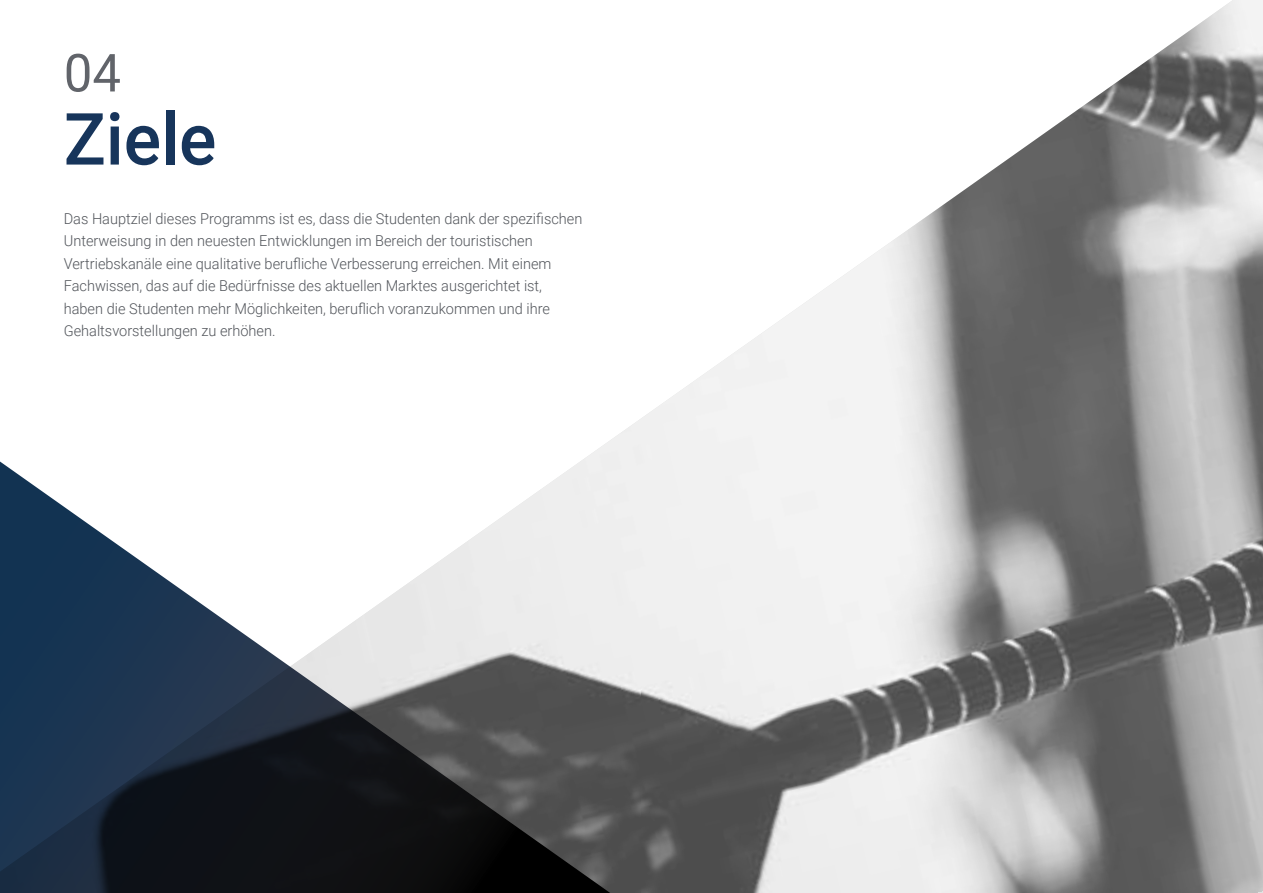
<style>
.page{position:relative;width:1263px;height:893px;background:#fff}
.page>*{position:absolute;margin:0;border:0;box-sizing:border-box;transform-origin:0 0}
.t1{font:500 72px "Roboto";color:#17355b}
.t2{font:52.5px "Roboto";color:#61646a}
.t3{font:300 15px/22.5px "Roboto";color:#52555b}
</style>
<div class="page">
<img style="left:603px;top:0;width:660px;height:893px">
<svg style="left:0;top:446px;width:640px;height:447px"></svg>
<h2 class="t2" style="left:64px;top:36px;width:59px">04</h2>
<h1 class="t1" style="left:64px;top:89px;width:154px">Ziele</h1>
<p class="t3" style="left:64px;top:207px;width:520px">Das Hauptziel dieses Programms ist es, dass die Studenten dank der spezifischen Unterweisung in den neuesten Entwicklungen im Bereich der touristischen Vertriebskanäle eine qualitative berufliche Verbesserung erreichen. Mit einem Fachwissen, das auf die Bedürfnisse des aktuellen Marktes ausgerichtet ist, haben die Studenten mehr Möglichkeiten, beruflich voranzukommen und ihre Gehaltsvorstellungen zu erhöhen.</p>
</div>
